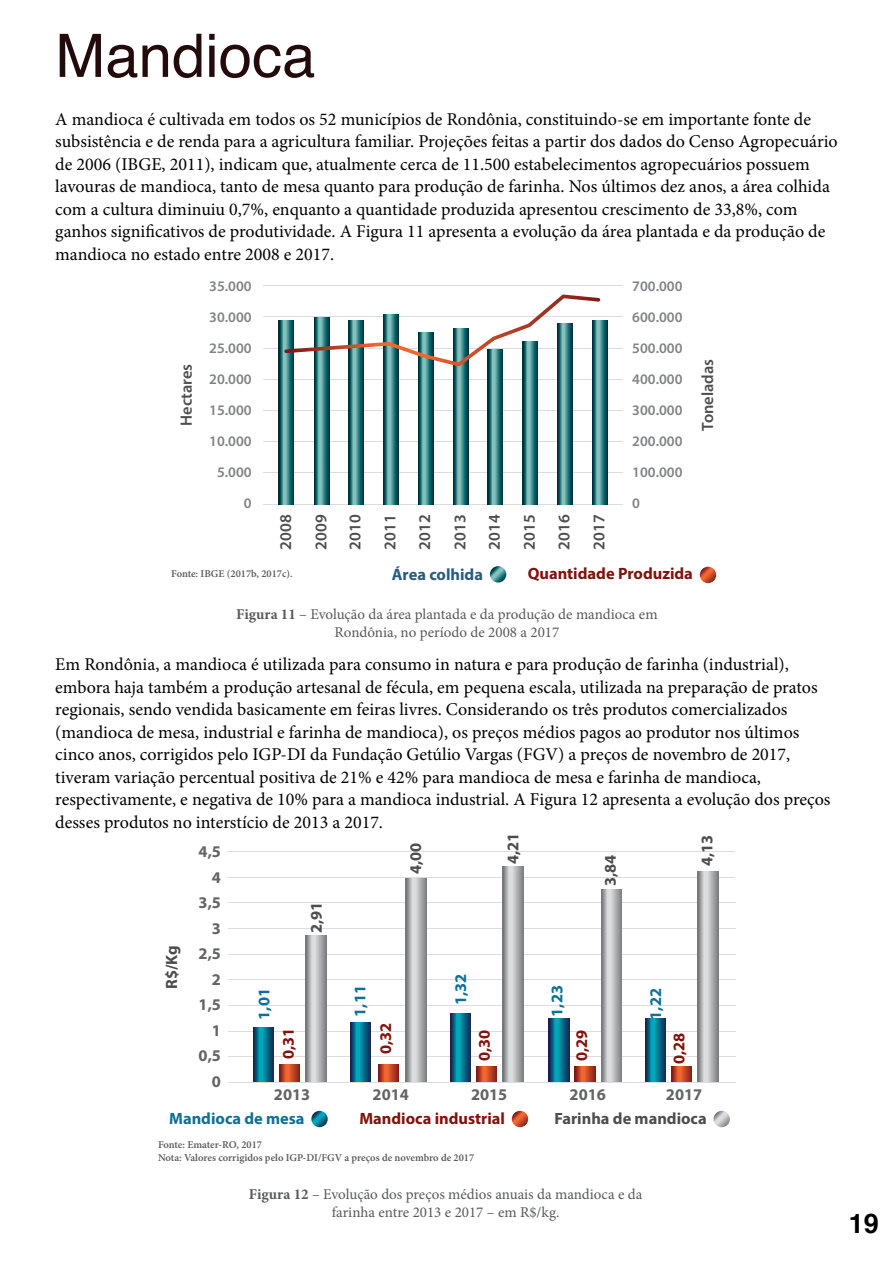
<style>
.page{position:relative;width:893px;height:1263px;background:#fff}
.page>*{position:absolute;margin:0;border:0;box-sizing:border-box;transform-origin:0 0}
.t1{font:60px "Helvetica";color:#230b0b}
.t2{font:700 27px "Helvetica";color:#000}
.t3{font:18px/22.5px "Minion Pro";color:#000}
.t4{font:700 16.35px "Myriad Pro";color:#82120d}
.t5{font:600 16.35px/34.8px "Myriad Pro";color:#4d4d4f;text-align:justify}
.t6{font:700 16.35px "Myriad Pro";color:#4d4d4f}
.t7{font:700 16.35px/25.5px "Myriad Pro";color:#636466;text-align:right}
.t8{font:700 16.35px "Myriad Pro";color:#0d7094}
.t9{font:700 16.35px "Myriad Pro";color:#285c7c}
.t10{font:15px/18px "Minion Pro";color:#58595b;text-align:center}
.t11{font:600 14.55px/31px "Myriad Pro";color:#808285;text-align:right}
.t12{font:600 10.5px/12.6px "Minion Pro";color:#58595b}
.s1{font-weight:700}
</style>
<div class="page">
<hr style="left:228px;top:851px;width:507px;height:1px;background:#dcddde">
<hr style="left:228px;top:877px;width:507px;height:1px;background:#dcddde">
<hr style="left:228px;top:902px;width:507px;height:1px;background:#dcddde">
<hr style="left:228px;top:928px;width:507px;height:1px;background:#dcddde">
<hr style="left:228px;top:954px;width:507px;height:1px;background:#dcddde">
<hr style="left:228px;top:979px;width:507px;height:1px;background:#dcddde">
<hr style="left:228px;top:1005px;width:508px;height:1px;background:#dcddde">
<hr style="left:228px;top:1031px;width:508px;height:1px;background:#dcddde">
<hr style="left:228px;top:1056px;width:508px;height:1px;background:#dcddde">
<hr style="left:228px;top:1082px;width:508px;height:1px;background:#dcddde">
<svg style="left:311px;top:1111px;width:17px;height:16px"></svg>
<svg style="left:512px;top:1111px;width:16px;height:16px"></svg>
<svg style="left:713px;top:1111px;width:17px;height:16px"></svg>
<svg style="left:306px;top:936px;width:20px;height:145px;background:#b1b2b5"></svg>
<svg style="left:279px;top:1064px;width:21px;height:17px"></svg>
<svg style="left:253px;top:1027px;width:21px;height:54px"></svg>
<svg style="left:378px;top:1064px;width:21px;height:17px"></svg>
<svg style="left:350px;top:1022px;width:21px;height:59px"></svg>
<svg style="left:406px;top:878px;width:21px;height:203px;background:#aeb0b2"></svg>
<svg style="left:476px;top:1067px;width:21px;height:14px"></svg>
<svg style="left:450px;top:1014px;width:21px;height:67px"></svg>
<svg style="left:503px;top:866px;width:20px;height:215px;background:#b1b2b4"></svg>
<svg style="left:575px;top:1067px;width:20px;height:14px"></svg>
<svg style="left:549px;top:1019px;width:20px;height:62px"></svg>
<svg style="left:601px;top:889px;width:21px;height:192px;background:#aeb0b2"></svg>
<svg style="left:671px;top:1067px;width:21px;height:14px"></svg>
<svg style="left:645px;top:1019px;width:21px;height:62px"></svg>
<svg style="left:698px;top:872px;width:20px;height:209px;background:#b1b2b5"></svg>
<hr style="left:263px;top:285px;width:359px;height:1px;background:#dcddde">
<hr style="left:263px;top:316px;width:359px;height:1px;background:#dcddde">
<hr style="left:263px;top:348px;width:359px;height:1px;background:#dcddde">
<hr style="left:263px;top:379px;width:359px;height:1px;background:#dcddde">
<hr style="left:263px;top:410px;width:359px;height:1px;background:#dcddde">
<hr style="left:263px;top:441px;width:359px;height:1px;background:#dcddde">
<hr style="left:263px;top:472px;width:359px;height:1px;background:#dcddde">
<hr style="left:263px;top:504px;width:359px;height:1px;background:#dcddde">
<svg style="left:279px;top:321px;width:15px;height:183px;background:#347c7f"></svg>
<svg style="left:314px;top:366px;width:15px;height:138px;background:#357d81"></svg>
<svg style="left:348px;top:366px;width:15px;height:138px;background:#357c80"></svg>
<svg style="left:383px;top:366px;width:15px;height:138px;background:#357d80"></svg>
<svg style="left:418px;top:366px;width:15px;height:138px;background:#347c80"></svg>
<svg style="left:453px;top:366px;width:15px;height:138px;background:#347c80"></svg>
<svg style="left:488px;top:366px;width:15px;height:138px;background:#357d80"></svg>
<svg style="left:523px;top:366px;width:15px;height:138px;background:#357d80"></svg>
<svg style="left:557px;top:366px;width:15px;height:138px;background:#357c80"></svg>
<svg style="left:592px;top:321px;width:15px;height:183px;background:#327b7f"></svg>
<svg style="left:700px;top:567px;width:16px;height:16px"></svg>
<svg style="left:490px;top:566px;width:16px;height:17px"></svg>
<svg style="left:284px;top:294px;width:316px;height:72px"></svg>
<h1 class="t1" style="left:55px;top:10px;width:262px">Mandioca</h1>
<p class="t3" style="left:55px;top:108px;width:784px">A mandioca é cultivada em todos os 52 municípios de Rondônia, constituindo-se em importante fonte de subsistência e de renda para a agricultura familiar. Projeções feitas a partir dos dados do Censo Agropecuário de 2006 (IBGE, 2011), indicam que, atualmente cerca de 11.500 estabelecimentos agropecuários possuem lavouras de mandioca, tanto de mesa quanto para produção de farinha. Nos últimos dez anos, a área colhida com a cultura diminuiu 0,7%, enquanto a quantidade produzida apresentou crescimento de 33,8%, com ganhos significativos de produtividade. A Figura 11 apresenta a evolução da área plantada e da produção de mandioca no estado entre 2008 e 2017.</p>
<p class="t11" style="left:209px;top:270px;width:44px">35.000<br>30.000<br>25.000<br>20.000<br>15.000<br>10.000<br>5.000<br>0</p>
<p class="t11" style="left:632px;top:270px;width:52px;text-align:justify">700.000<br>600.000<br>500.000<br>400.000<br>300.000<br>200.000<br>100.000<br>0</p>
<p class="t5" style="left:168px;top:426px;width:64px;rotate:-90deg">Hectares</p>
<p class="t5" style="left:690px;top:431px;width:73px;rotate:-90deg">Toneladas</p>
<p class="t5" style="left:268px;top:550px;width:37px;rotate:-90deg">2008<br>2009<br>2010<br>2011<br>2012<br>2013<br>2014<br>2015<br>2016<br>2017</p>
<p class="t9" style="left:392px;top:563px;width:93px">Área colhida</p>
<p class="t12" style="left:171px;top:567px;width:123px">Fonte: IBGE (2017b, 2017c).</p>
<p class="t4" style="left:528px;top:563px;width:167px">Quantidade Produzida</p>
<p class="t10" style="left:236px;top:605px;width:423px"><span class="s1">Figura 11</span> – Evolução da área plantada e da produção de mandioca em<br>Rondônia, no período de 2008 a 2017</p>
<p class="t3" style="left:55px;top:653px;width:777px">Em Rondônia, a mandioca é utilizada para consumo in natura e para produção de farinha (industrial), embora haja também a produção artesanal de fécula, em pequena escala, utilizada na preparação de pratos regionais, sendo vendida basicamente em feiras livres. Considerando os três produtos comercializados (mandioca de mesa, industrial e farinha de mandioca), os preços médios pagos ao produtor nos últimos cinco anos, corrigidos pelo IGP-DI da Fundação Getúlio Vargas (FGV) a preços de novembro de 2017, tiveram variação percentual positiva de 21% e 42% para mandioca de mesa e farinha de mandioca, respectivamente, e negativa de 10% para a mandioca industrial. A Figura 12 apresenta a evolução dos preços desses produtos no interstício de 2013 a 2017.</p>
<p class="t6" style="left:161px;top:989px;width:45px;rotate:-90deg">R$/Kg</p>
<p class="t7" style="left:199px;top:838px;width:24px">4,5<br>4<br>3,5<br>3<br>2,5<br>2<br>1,5<br>1<br>0,5<br>0</p>
<p class="t6" style="left:306px;top:933px;width:33px;rotate:-90deg">2,91</p>
<p class="t8" style="left:253px;top:1020px;width:33px;rotate:-90deg">1,01</p>
<p class="t8" style="left:349px;top:1017px;width:33px;rotate:-90deg">1,11</p>
<p class="t6" style="left:405px;top:874px;width:33px;rotate:-90deg">4,00</p>
<p class="t6" style="left:502px;top:864px;width:33px;rotate:-90deg">4,21</p>
<p class="t6" style="left:696px;top:866px;width:33px;rotate:-90deg">4,13</p>
<p class="t6" style="left:600px;top:886px;width:33px;rotate:-90deg">3,84</p>
<p class="t8" style="left:450px;top:1005px;width:33px;rotate:-90deg">1,32</p>
<p class="t8" style="left:546px;top:1017px;width:33px;rotate:-90deg">1,23</p>
<p class="t8" style="left:645px;top:1020px;width:33px;rotate:-90deg">1,22</p>
<p class="t4" style="left:278px;top:1059px;width:33px;rotate:-90deg">0,31</p>
<p class="t4" style="left:375px;top:1054px;width:33px;rotate:-90deg">0,32</p>
<p class="t4" style="left:474px;top:1061px;width:33px;rotate:-90deg">0,30</p>
<p class="t4" style="left:571px;top:1061px;width:33px;rotate:-90deg">0,29</p>
<p class="t4" style="left:668px;top:1064px;width:33px;rotate:-90deg">0,28</p>
<p class="t7" style="left:274px;top:1081px;width:38px">2013</p>
<p class="t7" style="left:373px;top:1081px;width:38px">2014</p>
<p class="t7" style="left:471px;top:1081px;width:38px">2015</p>
<p class="t7" style="left:570px;top:1081px;width:38px">2016</p>
<p class="t7" style="left:666px;top:1081px;width:38px">2017</p>
<p class="t8" style="left:169px;top:1108px;width:137px">Mandioca de mesa</p>
<p class="t4" style="left:359px;top:1108px;width:147px">Mandioca industrial</p>
<p class="t6" style="left:554px;top:1108px;width:154px">Farinha de mandioca</p>
<p class="t12" style="left:158px;top:1138px;width:318px">Fonte: Emater-RO, 2017<br>Nota: Valores corrigidos pelo IGP-DI/FGV a preços de novembro de 2017</p>
<p class="t10" style="left:249px;top:1185px;width:395px"><span class="s1">Figura 12</span> – Evolução dos preços médios anuais da mandioca e da farinha entre 2013 e 2017 – em R$/kg.</p>
<h2 class="t2" style="left:849px;top:1202px;width:32px">19</h2>
</div>
